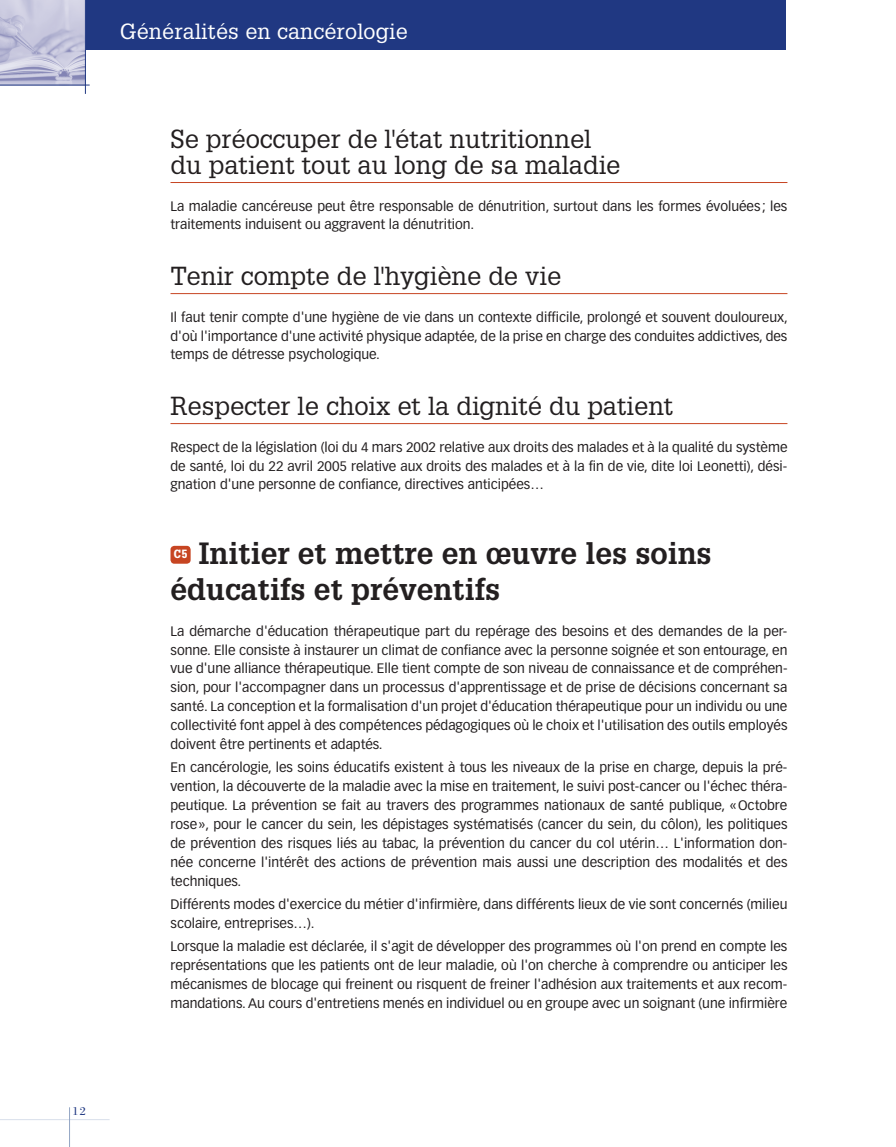
<style>
.page{position:relative;width:896px;height:1147px;background:#fff}
.page>*{position:absolute;margin:0;border:0;box-sizing:border-box;transform-origin:0 0}
.t1{font:700 30px/36px "Glypha";color:#231f20}
.t2{font:25.5px/25.5px "Glypha";color:#231f20}
.t3{font:21.45px "Glypha";letter-spacing:.01em;color:#fff}
.t4{font:13.5px/18.9px "Vectora LH";color:#231f20;text-align:justify}
.t5{font:12px "Bodoni";color:#203882}
.t6{font:900 11.7px "Glypha";color:#fff;scale:.85 1}
</style>
<div class="page">
<div style="left:84px;top:0;width:701px;height:50px;background:#203882"></div>
<hr style="left:0;top:1119px;width:110px;height:1px;background:#d8dfeb">
<hr style="left:69px;top:1107px;width:1px;height:40px;background:#92a5c4">
<img style="left:0;top:0;width:85px;height:85px">
<hr style="left:0;top:85px;width:90px;height:1px;background:#203882">
<hr style="left:85px;top:0;width:1px;height:94px;background:#203882">
<hr style="left:170px;top:182px;width:617px;height:1px;background:#c74522">
<hr style="left:170px;top:293px;width:617px;height:1px;background:#c74522">
<hr style="left:170px;top:423px;width:617px;height:1px;background:#c74522">
<div style="left:170px;top:546px;width:21px;height:18px;background:#c74522;border-radius:4px"></div>
<h3 class="t3" style="left:120px;top:18px;width:289px">Généralités en cancérologie</h3>
<h2 class="t2" style="left:170px;top:126px;width:451px">Se préoccuper de l'état nutritionnel du patient tout au long de sa maladie</h2>
<p class="t4" style="left:170px;top:196px;width:618px">La maladie cancéreuse peut être responsable de dénutrition, surtout dans les formes évoluées; les traitements induisent ou aggravent la dénutrition.</p>
<h2 class="t2" style="left:170px;top:262px;width:392px">Tenir compte de l'hygiène de vie</h2>
<p class="t4" style="left:170px;top:307px;width:618px">Il faut tenir compte d'une hygiène de vie dans un contexte difficile, prolongé et souvent douloureux, d'où l'importance d'une activité physique adaptée, de la prise en charge des conduites addictives, des temps de détresse psychologique.</p>
<h2 class="t2" style="left:170px;top:392px;width:504px">Respecter le choix et la dignité du patient</h2>
<p class="t4" style="left:170px;top:437px;width:618px">Respect de la législation (loi du 4 mars 2002 relative aux droits des malades et à la qualité du système de santé, loi du 22 avril 2005 relative aux droits des malades et à la fin de vie, dite loi Leonetti), dési&shy;gnation d'une personne de confiance, directives anticipées…</p>
<h1 class="t1" style="left:170px;top:534px;width:542px;text-indent:28px">Initier et mettre en œuvre les soins éducatifs et préventifs</h1>
<p class="t4" style="left:170px;top:621px;width:618px">La démarche d'éducation thérapeutique part du repérage des besoins et des demandes de la per&shy;sonne. Elle consiste à instaurer un climat de confiance avec la personne soignée et son entourage, en vue d'une alliance thérapeutique. Elle tient compte de son niveau de connaissance et de compréhen&shy;sion, pour l'accompagner dans un processus d'apprentissage et de prise de décisions concernant sa santé. La conception et la formalisation d'un projet d'éducation thérapeutique pour un individu ou une collectivité font appel à des compétences pédagogiques où le choix et l'utilisation des outils employés doivent être pertinents et adaptés.</p>
<p class="t4" style="left:170px;top:758px;width:618px">En cancérologie, les soins éducatifs existent à tous les niveaux de la prise en charge, depuis la pré&shy;vention, la découverte de la maladie avec la mise en traitement, le suivi post-cancer ou l'échec théra&shy;peutique. La prévention se fait au travers des programmes nationaux de santé publique, «Octobre rose», pour le cancer du sein, les dépistages systématisés (cancer du sein, du côlon), les politiques de prévention des risques liés au tabac, la prévention du cancer du col utérin… L'information don&shy;née concerne l'intérêt des actions de prévention mais aussi une description des modalités et des techniques.</p>
<p class="t4" style="left:170px;top:894px;width:618px">Différents modes d'exercice du métier d'infirmière, dans différents lieux de vie sont concernés (milieu scolaire, entreprises…).</p>
<p class="t4" style="left:170px;top:937px;width:618px">Lorsque la maladie est déclarée, il s'agit de développer des programmes où l'on prend en compte les représentations que les patients ont de leur maladie, où l'on cherche à comprendre ou anticiper les mécanismes de blocage qui freinent ou risquent de freiner l'adhésion aux traitements et aux recom&shy;mandations. Au cours d'entretiens menés en individuel ou en groupe avec un soignant (une infirmière</p>
<p class="t6" style="left:174px;top:547px;width:17px">C5</p>
<p class="t5" style="left:73px;top:1104px;width:15px">12</p>
</div>
